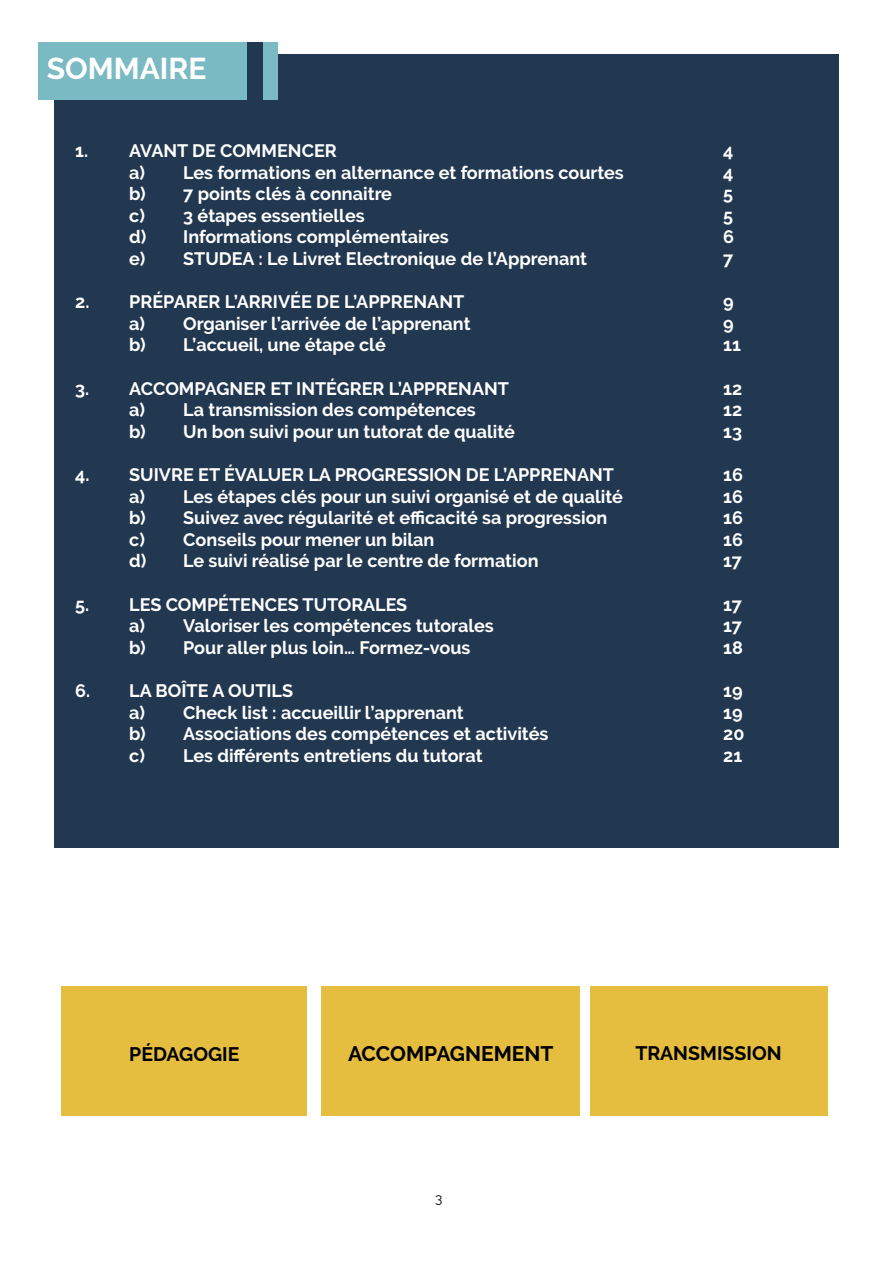
<style>
.page{position:relative;width:893px;height:1263px;background:#fff}
.page>*{position:absolute;margin:0;border:0;box-sizing:border-box;transform-origin:0 0}
.t1{font:700 30px "Raleway";color:#fff}
.t2{font:700 21px "Raleway";color:#000}
.t3{font:700 19.5px "Raleway";color:#000}
.t4{font:700 18px "Raleway";color:#fff}
.t5{font:13.5px "Raleway";color:#000}
</style>
<div class="page">
<div style="left:54px;top:54px;width:785px;height:794px;background:#223750"></div>
<div style="left:38px;top:43px;width:240px;height:57px;background:#7abac3"></div>
<div style="left:247px;top:43px;width:16px;height:57px;background:#223750"></div>
<div style="left:61px;top:986px;width:246px;height:130px;background:#e5bd3f"></div>
<div style="left:321px;top:986px;width:259px;height:130px;background:#e5bd3f"></div>
<div style="left:590px;top:986px;width:237px;height:130px;background:#e5bd3f"></div>
<p class="t1" style="left:47px;top:52px;width:161px">SOMMAIRE</p>
<p class="t4" style="left:75px;top:140px;width:263px">1. AVANT DE COMMENCER</p>
<p class="t4" style="left:723px;top:140px;width:12px">4</p>
<p class="t4" style="left:129px;top:162px;width:496px">a) Les formations en alternance et formations courtes</p>
<p class="t4" style="left:723px;top:162px;width:12px">4</p>
<p class="t4" style="left:129px;top:184px;width:264px">b) 7 points clés à connaitre</p>
<p class="t4" style="left:723px;top:184px;width:11px">5</p>
<p class="t4" style="left:129px;top:205px;width:237px">c) 3 étapes essentielles</p>
<p class="t4" style="left:723px;top:205px;width:11px">5</p>
<p class="t4" style="left:129px;top:227px;width:321px">d) Informations complémentaires</p>
<p class="t4" style="left:723px;top:227px;width:12px">6</p>
<p class="t4" style="left:129px;top:248px;width:459px">e) STUDEA : Le Livret Electronique de l’Apprenant</p>
<p class="t4" style="left:723px;top:248px;width:12px">7</p>
<p class="t4" style="left:75px;top:292px;width:390px">2. PRÉPARER L’ARRIVÉE DE L’APPRENANT</p>
<p class="t4" style="left:723px;top:292px;width:12px">9</p>
<p class="t4" style="left:129px;top:313px;width:343px">a) Organiser l’arrivée de l’apprenant</p>
<p class="t4" style="left:723px;top:313px;width:12px">9</p>
<p class="t4" style="left:129px;top:335px;width:258px">b) L’accueil, une étape clé</p>
<p class="t4" style="left:723px;top:335px;width:19px">11</p>
<p class="t4" style="left:75px;top:378px;width:435px">3. ACCOMPAGNER ET INTÉGRER L’APPRENANT</p>
<p class="t4" style="left:723px;top:378px;width:21px">12</p>
<p class="t4" style="left:129px;top:400px;width:348px">a) La transmission des compétences</p>
<p class="t4" style="left:723px;top:400px;width:21px">12</p>
<p class="t4" style="left:129px;top:421px;width:387px">b) Un bon suivi pour un tutorat de qualité</p>
<p class="t4" style="left:723px;top:421px;width:20px">13</p>
<p class="t4" style="left:75px;top:464px;width:540px">4. SUIVRE ET ÉVALUER LA PROGRESSION DE L’APPRENANT</p>
<p class="t4" style="left:723px;top:464px;width:21px">16</p>
<p class="t4" style="left:129px;top:486px;width:495px">a) Les étapes clés pour un suivi organisé et de qualité</p>
<p class="t4" style="left:723px;top:486px;width:21px">16</p>
<p class="t4" style="left:129px;top:508px;width:480px">b) Suivez avec régularité et efficacité sa progression</p>
<p class="t4" style="left:723px;top:508px;width:21px">16</p>
<p class="t4" style="left:129px;top:529px;width:306px">c) Conseils pour mener un bilan</p>
<p class="t4" style="left:723px;top:529px;width:21px">16</p>
<p class="t4" style="left:129px;top:551px;width:411px">d) Le suivi réalisé par le centre de formation</p>
<p class="t4" style="left:723px;top:551px;width:20px">17</p>
<p class="t4" style="left:75px;top:594px;width:334px">5. LES COMPÉTENCES TUTORALES</p>
<p class="t4" style="left:723px;top:594px;width:20px">17</p>
<p class="t4" style="left:129px;top:616px;width:366px">a) Valoriser les compétences tutorales</p>
<p class="t4" style="left:723px;top:616px;width:20px">17</p>
<p class="t4" style="left:129px;top:637px;width:343px">b) Pour aller plus loin… Formez-vous</p>
<p class="t4" style="left:723px;top:637px;width:21px">18</p>
<p class="t4" style="left:75px;top:680px;width:219px">6. LA BOÎTE A OUTILS</p>
<p class="t4" style="left:723px;top:680px;width:21px">19</p>
<p class="t4" style="left:129px;top:702px;width:336px">a) Check list : accueillir l’apprenant</p>
<p class="t4" style="left:723px;top:702px;width:21px">19</p>
<p class="t4" style="left:129px;top:724px;width:421px">b) Associations des compétences et activités</p>
<p class="t4" style="left:723px;top:724px;width:23px">20</p>
<p class="t4" style="left:129px;top:745px;width:355px">c) Les différents entretiens du tutorat</p>
<p class="t4" style="left:723px;top:745px;width:21px">21</p>
<p class="t3" style="left:129px;top:1042px;width:112px">PÉDAGOGIE</p>
<p class="t2" style="left:348px;top:1042px;width:207px">ACCOMPAGNEMENT</p>
<p class="t3" style="left:635px;top:1042px;width:148px">TRANSMISSION</p>
<p class="t5" style="left:435px;top:1191px;width:9px">3</p>
</div>
